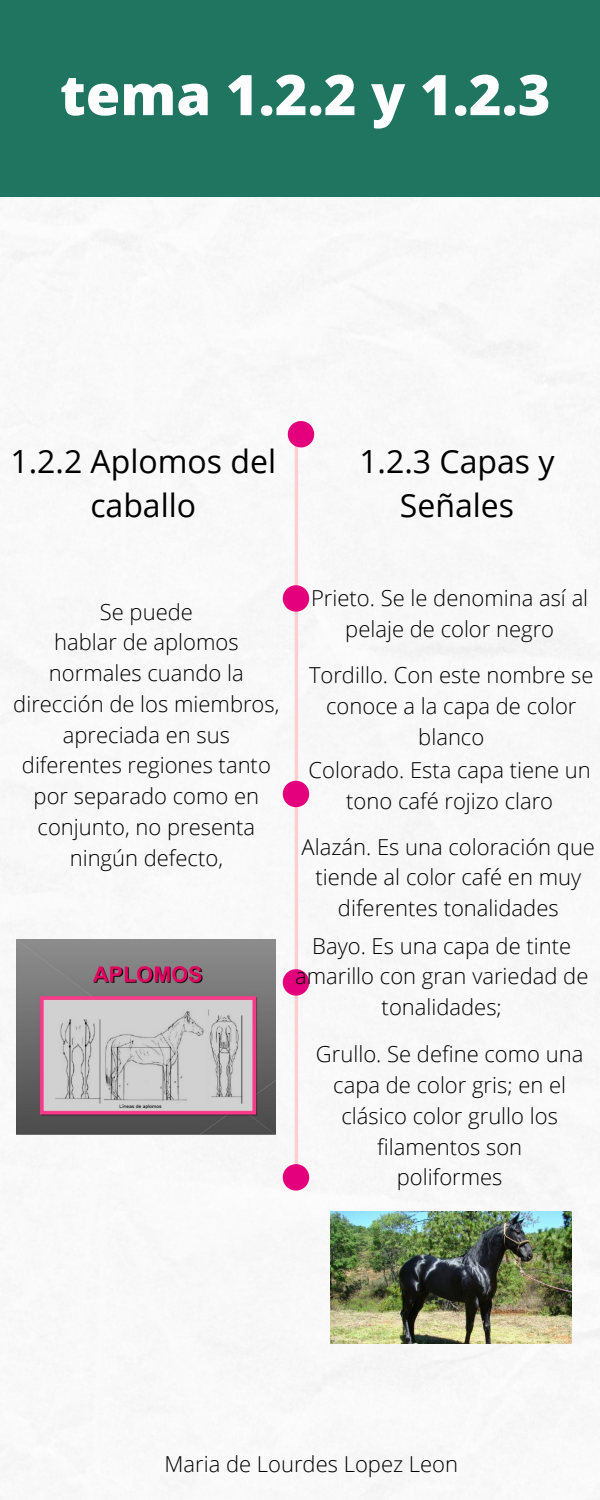
<style>
.page{position:relative;width:600px;height:1500px;background:#fff}
.page>*{position:absolute;margin:0;border:0;box-sizing:border-box;transform-origin:0 0}
.t1{font:800 56px "Open Sans";color:#fff}
.t2{font:32px/44.2px "Open Sans";color:#000;text-align:center}
.t3{font:300 22px/30.8px "Open Sans";color:#000;text-align:center}
</style>
<div class="page">
<img style="left:0;top:196px;width:600px;height:1303px">
<div style="left:0;top:0;width:600px;height:196px;background:#207561"></div>
<svg style="left:283px;top:421px;width:31px;height:770px"></svg>
<img style="left:16px;top:940px;width:260px;height:195px">
<img style="left:330px;top:1211px;width:242px;height:132px">
<h1 class="t1" style="left:60px;top:55px;width:492px">tema 1.2.2 y 1.2.3</h1>
<h2 class="t2" style="left:10px;top:439px;width:267px">1.2.2 Aplomos del caballo</h2>
<h2 class="t2" style="left:359px;top:439px;width:197px">1.2.3 Capas y<br>Señales</h2>
<p class="t3" style="left:13px;top:596px;width:268px">Se puede<br>hablar de aplomos normales cuando la dirección de los miembros, apreciada en sus diferentes regiones tanto por separado como en conjunto, no presenta ningún defecto,</p>
<p class="t3" style="left:311px;top:582px;width:279px">Prieto. Se le denomina así al pelaje de color negro</p>
<p class="t3" style="left:309px;top:659px;width:286px">Tordillo. Con este nombre se conoce a la capa de color blanco</p>
<p class="t3" style="left:309px;top:754px;width:284px">Colorado. Esta capa tiene un tono café rojizo claro</p>
<p class="t3" style="left:302px;top:831px;width:295px">Alazán. Es una coloración que tiende al color café en muy diferentes tonalidades</p>
<p class="t3" style="left:295px;top:930px;width:295px">Bayo. Es una capa de tinte amarillo con gran variedad de tonalidades;</p>
<p class="t3" style="left:316px;top:1038px;width:269px">Grullo. Se define como una capa de color gris; en el clásico color grullo los filamentos son<br>poliformes</p>
<p class="t3" style="left:165px;top:1448px;width:295px">Maria de Lourdes Lopez Leon</p>
</div>
